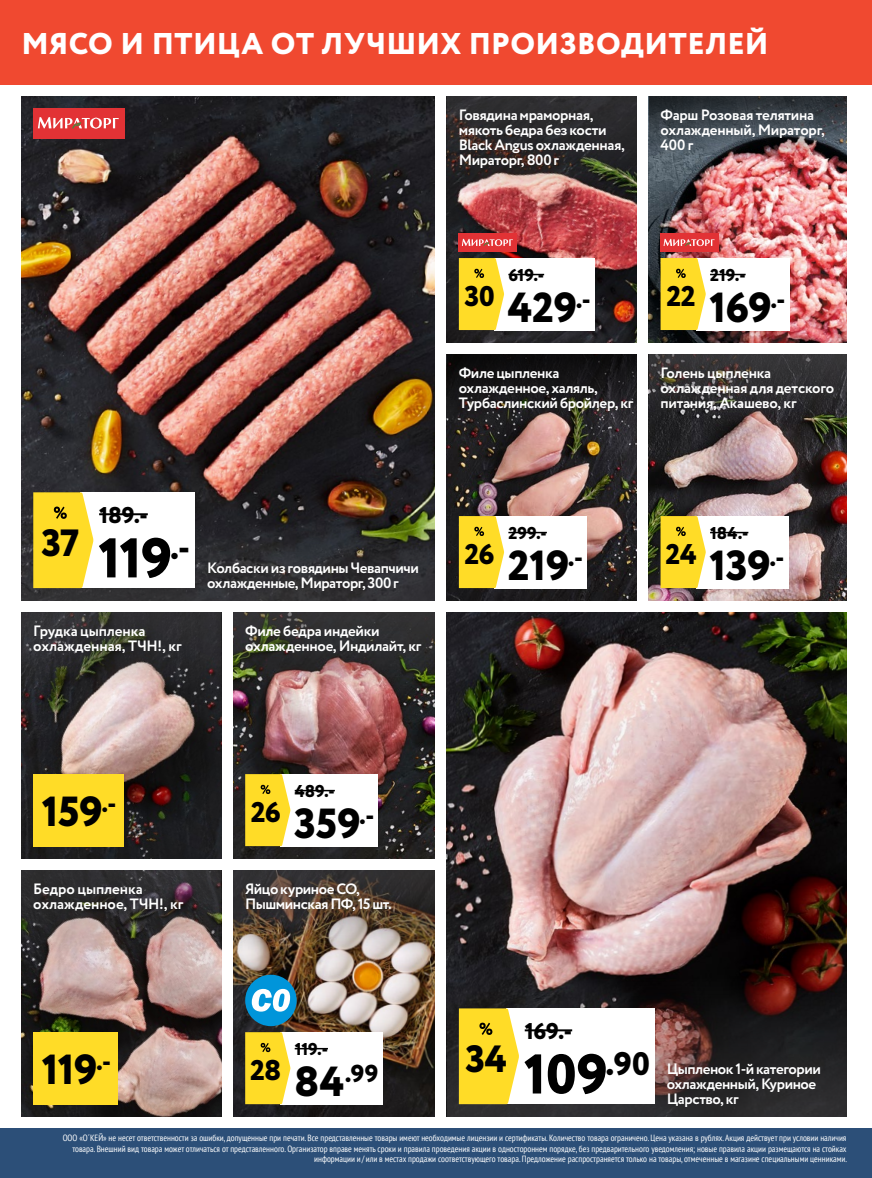
<style>
.page{position:relative;width:872px;height:1178px;background:#fff}
.page>*{position:absolute;margin:0;border:0;box-sizing:border-box;transform-origin:0 0}
.t1{font:800 55.8px "Circe";letter-spacing:-.005em;color:#000}
.t2{font:800 42px "Circe";letter-spacing:-.005em;color:#000}
.t3{font:800 37.95px "Circe";color:#000}
.t4{font:800 30px "Circe";letter-spacing:.015em;color:#fff}
.t5{font:800 28.5px "Circe";letter-spacing:-.02em;color:#000}
.t6{font:800 24.45px "Circe";color:#000}
.t7{font:800 22.8px "Circe";letter-spacing:-.01em;color:#000}
.t8{font:800 17.1px "Circe";color:#000}
.t9{font:700 15px/15px "Circe";letter-spacing:-.025em;color:#fff}
.t10{font:700 15px/15px "Circe";letter-spacing:-.005em;color:#fff}
.t11{font:condensed 9px/10.5px "PT Sans";color:#fff;text-align:right}
.s1{font-size:42px}
</style>
<div class="page">
<img style="left:21px;top:708px;width:200px;height:150px">
<img style="left:21px;top:966px;width:200px;height:150px">
<img style="left:233px;top:702px;width:202px;height:156px">
<img style="left:447px;top:612px;width:399px;height:336px">
<img style="left:233px;top:966px;width:202px;height:150px">
<img style="left:447px;top:210px;width:189px;height:132px">
<img style="left:21px;top:96px;width:414px;height:408px">
<img style="left:447px;top:426px;width:189px;height:174px">
<img style="left:648px;top:168px;width:198px;height:174px">
<img style="left:648px;top:426px;width:198px;height:174px">
<svg style="left:21px;top:504px;width:414px;height:96px;background:#302f2d"></svg>
<svg style="left:447px;top:354px;width:189px;height:72px;background:#211e1e"></svg>
<svg style="left:648px;top:354px;width:198px;height:72px;background:#383535"></svg>
<img style="left:648px;top:96px;width:198px;height:72px">
<img style="left:447px;top:96px;width:189px;height:114px">
<img style="left:233px;top:612px;width:202px;height:90px">
<svg style="left:21px;top:612px;width:200px;height:96px;background:#484443"></svg>
<svg style="left:21px;top:870px;width:200px;height:96px;background:#5e5554"></svg>
<img style="left:233px;top:870px;width:202px;height:96px">
<svg style="left:447px;top:948px;width:399px;height:168px;background:#3f3030"></svg>
<div style="left:0;top:1128px;width:872px;height:50px;background:#2c4f78"></div>
<div style="left:494px;top:258px;width:101px;height:72px;background:#fff"></div>
<hr style="left:508px;top:274px;width:36px;height:1px;background:#000">
<svg style="left:459px;top:258px;width:45px;height:72px;background:#fbdc39"></svg>
<div style="left:459px;top:233px;width:58px;height:19px;background:#e23235"></div>
<svg style="left:462px;top:239px;width:51px;height:7px"></svg>
<div style="left:696px;top:516px;width:92px;height:72px;background:#fff"></div>
<hr style="left:710px;top:532px;width:38px;height:1px;background:#000">
<svg style="left:660px;top:516px;width:46px;height:72px;background:#f8da3a"></svg>
<div style="left:280px;top:774px;width:98px;height:72px;background:#fff"></div>
<hr style="left:295px;top:790px;width:40px;height:1px;background:#000">
<svg style="left:245px;top:774px;width:45px;height:72px;background:#fada38"></svg>
<div style="left:506px;top:1008px;width:148px;height:96px;background:#fff"></div>
<hr style="left:525px;top:1029px;width:47px;height:2px;background:#000">
<svg style="left:459px;top:1008px;width:60px;height:96px;background:#fadb3a"></svg>
<div style="left:80px;top:492px;width:115px;height:96px;background:#fff"></div>
<hr style="left:99px;top:513px;width:49px;height:2px;background:#000">
<svg style="left:33px;top:492px;width:60px;height:96px;background:#fada39"></svg>
<div style="left:280px;top:1032px;width:103px;height:72px;background:#fff"></div>
<hr style="left:295px;top:1048px;width:33px;height:1px;background:#000">
<svg style="left:245px;top:1032px;width:45px;height:72px;background:#fada38"></svg>
<div style="left:33px;top:774px;width:91px;height:72px;background:#ffdc27"></div>
<div style="left:33px;top:1032px;width:85px;height:72px;background:#ffdc27"></div>
<div style="left:33px;top:108px;width:92px;height:30px;background:#e23235"></div>
<svg style="left:38px;top:117px;width:81px;height:12px"></svg>
<div style="left:494px;top:516px;width:92px;height:72px;background:#fff"></div>
<hr style="left:508px;top:532px;width:39px;height:1px;background:#000">
<svg style="left:459px;top:516px;width:45px;height:72px;background:#fbdc39"></svg>
<div style="left:696px;top:258px;width:93px;height:72px;background:#fff"></div>
<hr style="left:710px;top:274px;width:35px;height:1px;background:#000">
<svg style="left:660px;top:258px;width:46px;height:72px;background:#f8d93a"></svg>
<div style="left:660px;top:233px;width:58px;height:19px;background:#e23235"></div>
<svg style="left:663px;top:239px;width:51px;height:7px"></svg>
<div style="left:245px;top:975px;width:52px;height:51px;background:#0095da;border-radius:50%"></div>
<svg style="left:252px;top:989px;width:38px;height:22px"></svg>
<div style="left:0;top:0;width:872px;height:84px;background:#f04930"></div>
<h3 class="t4" style="left:21px;top:23px;width:748px">МЯСО И ПТИЦА ОТ ЛУЧШИХ ПРОИЗВОДИТЕЛЕЙ</h3>
<h3 class="t9" style="left:459px;top:108px;width:167px">Говядина мраморная, мякоть бедра без кости<br>Black Angus охлажденная,<br>Мираторг, 800 г</h3>
<h3 class="t9" style="left:660px;top:108px;width:166px">Фарш Розовая телятина охлажденный, Мираторг,<br>400 г</h3>
<h3 class="t8" style="left:508px;top:264px;width:37px">619.-</h3>
<h3 class="t8" style="left:710px;top:264px;width:37px">219.-</h3>
<h3 class="t5" style="left:464px;top:277px;width:32px">30</h3>
<h2 class="t2" style="left:508px;top:279px;width:85px">429<sup>.-</sup></h2>
<h3 class="t5" style="left:666px;top:277px;width:31px">22</h3>
<h2 class="t2" style="left:709px;top:279px;width:78px">169<sup>.-</sup></h2>
<h3 class="t9" style="left:459px;top:366px;width:176px">Филе цыпленка охлажденное, халяль,<br>Турбаслинский бройлер, кг</h3>
<h3 class="t9" style="left:660px;top:366px;width:175px">Голень цыпленка охлажденная для детского питания, Акашево, кг</h3>
<h3 class="t7" style="left:99px;top:500px;width:50px">189.-</h3>
<h3 class="t3" style="left:42px;top:517px;width:40px">37</h3>
<h1 class="t1" style="left:98px;top:520px;width:93px">119<sup>.-</sup></h1>
<h3 class="t9" style="left:207px;top:561px;width:213px">Колбаски из говядины Чевапчичи охлажденные, Мираторг, 300 г</h3>
<h3 class="t5" style="left:464px;top:535px;width:32px">26</h3>
<h3 class="t8" style="left:508px;top:522px;width:40px">299.-</h3>
<h2 class="t2" style="left:508px;top:537px;width:77px">219<sup>.-</sup></h2>
<h3 class="t5" style="left:665px;top:535px;width:33px">24</h3>
<h3 class="t8" style="left:710px;top:522px;width:40px">184.-</h3>
<h2 class="t2" style="left:709px;top:537px;width:77px">139<sup>.-</sup></h2>
<h3 class="t10" style="left:33px;top:624px;width:150px">Грудка цыпленка охлажденная, ТЧН!, кг</h3>
<h3 class="t9" style="left:245px;top:624px;width:178px">Филе бедра индейки охлажденное, Индилайт, кг</h3>
<h2 class="t2" style="left:42px;top:783px;width:76px">159<sup>.-</sup></h2>
<h3 class="t5" style="left:251px;top:793px;width:32px">26</h3>
<h3 class="t8" style="left:295px;top:780px;width:42px">489.-</h3>
<h2 class="t2" style="left:294px;top:795px;width:82px">359<sup>.-</sup></h2>
<h3 class="t10" style="left:33px;top:882px;width:152px">Бедро цыпленка охлажденное, ТЧН!, кг</h3>
<h3 class="t9" style="left:245px;top:882px;width:148px">Яйцо куриное СО,<br>Пышминская ПФ, 15 шт.</h3>
<h3 class="t7" style="left:525px;top:1016px;width:49px">169.-</h3>
<h2 class="t2" style="left:42px;top:1041px;width:71px">119<sup>.-</sup></h2>
<h3 class="t5" style="left:250px;top:1051px;width:33px">28</h3>
<h3 class="t8" style="left:295px;top:1038px;width:35px">119.-</h3>
<h3 class="t6" style="left:294px;top:1057px;width:86px"><span class="s1">84</span>.99</h3>
<h3 class="t3" style="left:465px;top:1033px;width:43px">34</h3>
<h1 class="t1" style="left:524px;top:1036px;width:128px">109<sup>.90</sup></h1>
<h3 class="t9" style="left:666px;top:1062px;width:156px">Цыпленок 1-й категории охлажденный, Куриное<br>Царство, кг</h3>
<p class="t11" style="left:63px;top:1132px;width:786px">ООО «О´КЕЙ» не несет ответственности за ошибки, допущенные при печати. Все представленные товары имеют необходимые лицензии и сертификаты. Количество товара ограничено. Цена указана в рублях. Акция действует при условии наличия товара. Внешний вид товара может отличаться от представленного. Организатор вправе менять сроки и правила проведения акции в одностороннем порядке, без предварительного уведомления; новые правила акции размещаются на стойках информации и / или в местах продажи соответствующего товара. Предложение распространяется только на товары, отмеченные в магазине специальными ценниками.</p>
</div>
